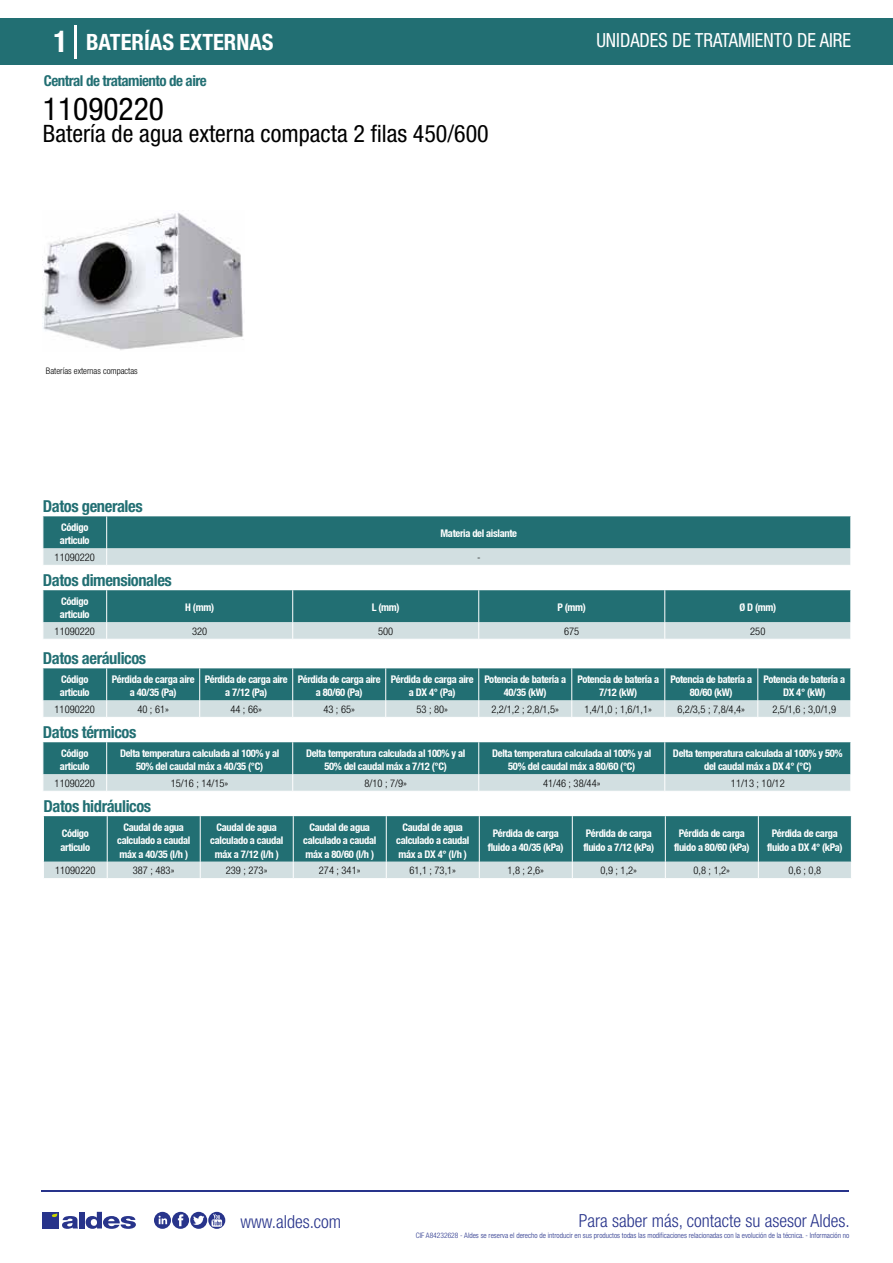
<style>
.page{position:relative;width:893px;height:1263px;background:#fff}
.page>*{position:absolute;margin:0;border:0;box-sizing:border-box;transform-origin:0 0}
.t1{font:condensed 31.5px "Helvetica Neue LT Std";color:#000}
.t2{font:condensed 24px "Helvetica Neue LT Std";color:#000}
.t3{font:700 condensed 22.5px "Helvetica Neue LT Std";color:#fff}
.t4{font:condensed 19.5px "Helvetica Neue LT Std";color:#fff;scale:.95 1}
.t5{font:300 condensed 18px "Helvetica Neue";color:#28348b}
.t6{font:700 condensed 16.5px "Helvetica Neue LT Std";letter-spacing:-.025em;color:#226f73}
.t7{font:700 condensed 15px "Helvetica Neue LT Std";letter-spacing:-.035em;color:#226f73}
.t8{font:700 condensed 10.5px/13.5px "Helvetica Neue";letter-spacing:-.03em;color:#fff;text-align:center}
.t9{font:300 condensed 10.5px "Helvetica Neue";color:#000}
.t10{font:300 condensed 9px "Helvetica Neue";color:#000}
.t11{font:300 condensed 7.5px "Helvetica Neue";color:#28348b}
.s1{font-size:30px}
</style>
<div class="page">
<img style="left:43px;top:212px;width:201px;height:138px">
<div style="left:0;top:18px;width:893px;height:46px;background:#226f73"></div>
<hr style="left:74px;top:25px;width:2px;height:33px;background:#fff">
<svg style="left:43px;top:516px;width:808px;height:49px;background:#60969a"></svg>
<svg style="left:43px;top:590px;width:808px;height:49px;background:#61979a"></svg>
<svg style="left:43px;top:668px;width:808px;height:49px;background:#62979b"></svg>
<svg style="left:43px;top:742px;width:808px;height:49px;background:#61979a"></svg>
<svg style="left:43px;top:816px;width:809px;height:62px;background:#538e91"></svg>
<hr style="left:41px;top:1190px;width:808px;height:1px;background:#28348b">
<svg style="left:154px;top:1212px;width:71px;height:17px"></svg>
<div style="left:42px;top:1212px;width:17px;height:16px;background:#28348b"></div>
<div style="left:79px;top:1212px;width:5px;height:16px;background:#28348b"></div>
<svg style="left:86px;top:1212px;width:50px;height:17px"></svg>
<svg style="left:52px;top:1213px;width:26px;height:16px"></svg>
<h3 class="t3" style="left:54px;top:28px;width:222px"><span class="s1">1</span> BATERÍAS EXTERNAS</h3>
<h3 class="t4" style="left:596px;top:29px;width:270px">UNIDADES DE TRATAMIENTO DE AIRE</h3>
<h3 class="t7" style="left:44px;top:71px;width:164px">Central de tratamiento de aire</h3>
<h1 class="t1" style="left:43px;top:91px;width:122px">11090220</h1>
<h2 class="t2" style="left:43px;top:120px;width:447px">Batería de agua externa compacta 2 filas 450/600</h2>
<p class="t10" style="left:46px;top:365px;width:93px">Baterías externas compactas</p>
<h3 class="t6" style="left:43px;top:496px;width:101px">Datos generales</h3>
<p class="t8" style="left:60px;top:520px;width:31px;text-align:left">Código articulo</p>
<p class="t8" style="left:440px;top:527px;width:78px">Materia del aislante</p>
<p class="t9" style="left:55px;top:551px;width:42px">11090220</p>
<p class="t9" style="left:477px;top:551px;width:5px">-</p>
<h3 class="t6" style="left:43px;top:570px;width:130px">Datos dimensionales</h3>
<p class="t8" style="left:60px;top:594px;width:31px;text-align:left">Código articulo</p>
<p class="t8" style="left:185px;top:601px;width:30px">H (mm)</p>
<p class="t8" style="left:372px;top:601px;width:29px">L (mm)</p>
<p class="t8" style="left:557px;top:601px;width:30px">P (mm)</p>
<p class="t8" style="left:739px;top:601px;width:38px">Ø D (mm)</p>
<p class="t9" style="left:55px;top:625px;width:42px">11090220</p>
<p class="t9" style="left:192px;top:625px;width:17px">320</p>
<p class="t9" style="left:378px;top:625px;width:17px">500</p>
<p class="t9" style="left:564px;top:625px;width:17px">675</p>
<p class="t9" style="left:750px;top:625px;width:17px">250</p>
<h3 class="t6" style="left:43px;top:648px;width:105px">Datos aeráulicos</h3>
<p class="t8" style="left:60px;top:672px;width:31px;text-align:left">Código articulo</p>
<p class="t8" style="left:112px;top:672px;width:84px">Pérdida de carga aire a 40/35 (Pa)</p>
<p class="t8" style="left:205px;top:672px;width:84px">Pérdida de carga aire a 7/12 (Pa)</p>
<p class="t8" style="left:298px;top:672px;width:84px">Pérdida de carga aire a 80/60 (Pa)</p>
<p class="t8" style="left:391px;top:672px;width:84px">Pérdida de carga aire a DX 4° (Pa)</p>
<p class="t8" style="left:484px;top:672px;width:83px">Potencia de batería a<br>40/35 (kW)</p>
<p class="t8" style="left:577px;top:672px;width:83px">Potencia de batería a<br>7/12 (kW)</p>
<p class="t8" style="left:670px;top:672px;width:83px">Potencia de batería a<br>80/60 (kW)</p>
<p class="t8" style="left:763px;top:672px;width:83px">Potencia de batería a<br>DX 4° (kW)</p>
<p class="t9" style="left:55px;top:703px;width:42px">11090220</p>
<p class="t9" style="left:137px;top:703px;width:33px">40 ; 61»</p>
<p class="t9" style="left:230px;top:703px;width:33px">44 ; 66»</p>
<p class="t9" style="left:323px;top:703px;width:33px">43 ; 65»</p>
<p class="t9" style="left:416px;top:703px;width:33px">53 ; 80»</p>
<p class="t9" style="left:491px;top:703px;width:69px">2,2/1,2 ; 2,8/1,5»</p>
<p class="t9" style="left:584px;top:703px;width:69px">1,4/1,0 ; 1,6/1,1»</p>
<p class="t9" style="left:677px;top:703px;width:69px">6,2/3,5 ; 7,8/4,4»</p>
<p class="t9" style="left:772px;top:703px;width:65px">2,5/1,6 ; 3,0/1,9</p>
<h3 class="t6" style="left:43px;top:722px;width:95px">Datos térmicos</h3>
<p class="t8" style="left:60px;top:746px;width:31px;text-align:left">Código articulo</p>
<p class="t8" style="left:120px;top:746px;width:161px">Delta temperatura calculada al 100% y al<br>50% del caudal máx a 40/35 (°C)</p>
<p class="t8" style="left:306px;top:746px;width:161px">Delta temperatura calculada al 100% y al<br>50% del caudal máx a 7/12 (°C)</p>
<p class="t8" style="left:492px;top:746px;width:161px">Delta temperatura calculada al 100% y al<br>50% del caudal máx a 80/60 (°C)</p>
<p class="t8" style="left:673px;top:746px;width:171px">Delta temperatura calculada al 100% y 50% del caudal máx a DX 4° (°C)</p>
<p class="t9" style="left:55px;top:777px;width:42px">11090220</p>
<p class="t9" style="left:171px;top:777px;width:59px">15/16 ; 14/15»</p>
<p class="t9" style="left:364px;top:777px;width:44px">8/10 ; 7/9»</p>
<p class="t9" style="left:543px;top:777px;width:59px">41/46 ; 38/44»</p>
<p class="t9" style="left:731px;top:777px;width:55px">11/13 ; 10/12</p>
<h3 class="t6" style="left:43px;top:796px;width:109px">Datos hidráulicos</h3>
<p class="t8" style="left:61px;top:827px;width:31px;text-align:left">Código articulo</p>
<p class="t8" style="left:117px;top:820px;width:75px">Caudal de agua calculado a caudal máx a 40/35 (l/h )</p>
<p class="t8" style="left:210px;top:820px;width:75px">Caudal de agua calculado a caudal máx a 7/12 (l/h )</p>
<p class="t8" style="left:303px;top:820px;width:75px">Caudal de agua calculado a caudal máx a 80/60 (l/h )</p>
<p class="t8" style="left:396px;top:820px;width:75px">Caudal de agua calculado a caudal máx a DX 4° (l/h )</p>
<p class="t8" style="left:488px;top:827px;width:77px">Pérdida de carga fluido a 40/35 (kPa)</p>
<p class="t8" style="left:583px;top:827px;width:72px;text-align:left">Pérdida de carga fluido a 7/12 (kPa)</p>
<p class="t8" style="left:674px;top:827px;width:77px">Pérdida de carga fluido a 80/60 (kPa)</p>
<p class="t8" style="left:767px;top:827px;width:77px">Pérdida de carga fluido a DX 4° (kPa)</p>
<p class="t9" style="left:55px;top:864px;width:42px">11090220</p>
<p class="t9" style="left:133px;top:864px;width:43px">387 ; 483»</p>
<p class="t9" style="left:226px;top:864px;width:43px">239 ; 273»</p>
<p class="t9" style="left:319px;top:864px;width:43px">274 ; 341»</p>
<p class="t9" style="left:409px;top:864px;width:48px">61,1 ; 73,1»</p>
<p class="t9" style="left:507px;top:864px;width:38px">1,8 ; 2,6»</p>
<p class="t9" style="left:600px;top:864px;width:38px">0,9 ; 1,2»</p>
<p class="t9" style="left:693px;top:864px;width:38px">0,8 ; 1,2»</p>
<p class="t9" style="left:788px;top:864px;width:34px">0,6 ; 0,8</p>
<h3 class="t5" style="left:240px;top:1211px;width:102px">www.aldes.com</h3>
<h3 class="t5" style="left:579px;top:1211px;width:272px">Para saber más, contacte su asesor Aldes.</h3>
<p class="t11" style="left:416px;top:1230px;width:435px">CIF A84232628 - Aldes se reserva el derecho de introducir en sus productos todas las modificaciones relacionadas con la evolución de la técnica. - Información no</p>
</div>
